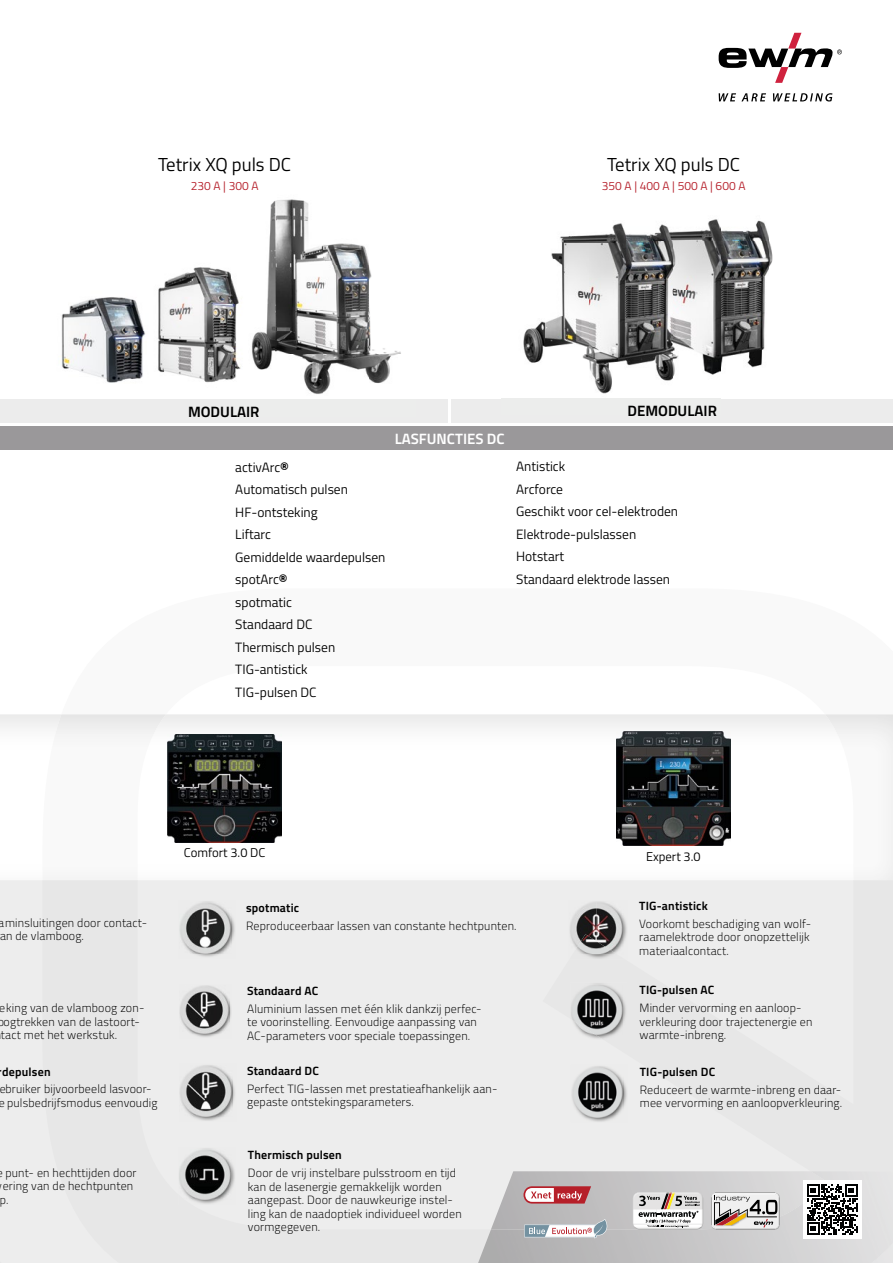
<style>
.page{position:relative;width:893px;height:1263px;background:#fff}
.page>*{position:absolute;margin:0;border:0;box-sizing:border-box;transform-origin:0 0}
.t1{font:18.75px "Titillium Text";color:#000}
.t2{font:700 15px "Titillium Text";color:#000}
.t3{font:700 15px "Titillium Text";color:#fff}
.t4{font:13.5px/22.5px "Titillium Text";color:#000}
.t5{font:12.75px "Titillium Text";color:#000}
.t6{font:300 12px/13.5px "Titillium Text";letter-spacing:.015em;color:#000}
.t7{font:700 12px "Titillium Text";letter-spacing:.015em;color:#000}
.t8{font:12px "Titillium Text";color:#b51f2a}
.s1{font-weight:700}
</style>
<div class="page">
<div style="left:0;top:880px;width:893px;height:383px;background:#ededed"></div>
<img style="left:42px;top:714px;width:851px;height:166px">
<img style="left:596px;top:901px;width:31px;height:43px">
<img style="left:570px;top:902px;width:53px;height:50px">
<img style="left:573px;top:934px;width:44px;height:20px">
<img style="left:585px;top:983px;width:42px;height:56px">
<img style="left:571px;top:984px;width:52px;height:51px">
<img style="left:179px;top:985px;width:52px;height:52px">
<img style="left:180px;top:986px;width:49px;height:47px">
<img style="left:478px;top:1230px;width:13px;height:33px">
<img style="left:168px;top:735px;width:114px;height:107px">
<img style="left:192px;top:1079px;width:43px;height:42px">
<img style="left:180px;top:1065px;width:52px;height:51px">
<img style="left:193px;top:1148px;width:42px;height:56px">
<img style="left:179px;top:1149px;width:52px;height:51px">
<svg style="left:179px;top:1194px;width:13px;height:6px"></svg>
<img style="left:584px;top:1066px;width:43px;height:56px">
<img style="left:572px;top:1067px;width:52px;height:50px">
<img style="left:616px;top:731px;width:114px;height:114px">
<div style="left:0;top:427px;width:893px;height:23px;background:#9a989a"></div>
<div style="left:0;top:399px;width:447px;height:24px;background:#ececec"></div>
<div style="left:451px;top:399px;width:442px;height:24px;background:#ececec"></div>
<img style="left:268px;top:199px;width:101px;height:67px">
<img style="left:275px;top:266px;width:126px;height:89px">
<img style="left:295px;top:355px;width:99px;height:39px">
<img style="left:164px;top:263px;width:111px;height:42px">
<img style="left:164px;top:305px;width:111px;height:42px">
<img style="left:164px;top:347px;width:111px;height:36px">
<img style="left:61px;top:287px;width:103px;height:96px">
<img style="left:192px;top:901px;width:43px;height:56px">
<img style="left:179px;top:902px;width:53px;height:51px">
<img style="left:627px;top:219px;width:146px;height:162px">
<img style="left:560px;top:219px;width:73px;height:24px">
<img style="left:523px;top:243px;width:104px;height:104px">
<img style="left:502px;top:347px;width:131px;height:52px">
<svg style="left:491px;top:1171px;width:402px;height:92px"></svg>
<svg style="left:719px;top:93px;width:113px;height:9px"></svg>
<svg style="left:719px;top:33px;width:123px;height:50px"></svg>
<h1 class="t1" style="left:158px;top:151px;width:134px">Tetrix XQ puls DC</h1>
<p class="t8" style="left:191px;top:177px;width:69px">230 A | 300 A</p>
<h1 class="t1" style="left:607px;top:151px;width:134px">Tetrix XQ puls DC</h1>
<p class="t8" style="left:602px;top:177px;width:145px">350 A | 400 A | 500 A | 600 A</p>
<p class="t2" style="left:188px;top:400px;width:73px">MODULAIR</p>
<p class="t2" style="left:627px;top:400px;width:91px">DEMODULAIR</p>
<p class="t4" style="left:235px;top:455px;width:152px">activArc<span class="s1">®<br></span>Automatisch pulsen<br>HF-ontsteking<br>Liftarc<br>Gemiddelde waardepulsen spotArc<span class="s1">®<br></span>spotmatic<br>Standaard DC<br>Thermisch pulsen<br>TIG-antistick<br>TIG-pulsen DC</p>
<p class="t3" style="left:395px;top:427px;width:111px">LASFUNCTIES DC</p>
<p class="t4" style="left:516px;top:455px;width:164px">Antistick<br>Arcforce<br>Geschikt voor cel-elektroden<br>Elektrode-pulslassen<br>Hotstart<br>Standaard elektrode lassen</p>
<p class="t6" style="left:-1px;top:915px;width:150px">aminsluitingen door contact&shy;an de vlamboog.</p>
<p class="t6" style="left:0;top:1000px;width:146px">eking van de vlamboog zon-</p>
<p class="t6" style="left:-3px;top:1014px;width:144px">oogtrekken van de lastoort-</p>
<p class="t6" style="left:1px;top:1027px;width:118px">tact met het werkstuk.</p>
<p class="t7" style="left:-2px;top:1062px;width:54px">rdepulsen</p>
<p class="t6" style="left:-2px;top:1082px;width:161px">ebruiker bijvoorbeeld lasvoor&shy;e pulsbedrijfsmodus eenvoudig</p>
<p class="t6" style="left:0;top:1165px;width:138px;text-indent:6px">punt- en hechttijden door ering van de hechtpunten p.</p>
<p class="t5" style="left:184px;top:843px;width:83px">Comfort 3.0 DC</p>
<p class="t5" style="left:646px;top:847px;width:56px">Expert 3.0</p>
<p class="t7" style="left:246px;top:899px;width:55px">spotmatic</p>
<p class="t6" style="left:246px;top:918px;width:272px">Reproduceerbaar lassen van constante hechtpunten.</p>
<p class="t7" style="left:247px;top:981px;width:73px">Standaard AC</p>
<p class="t6" style="left:247px;top:1001px;width:236px">Aluminium lassen met één klik dankzij perfec&shy;te voorinstelling. Eenvoudige aanpassing van<br>AC-parameters voor speciale toepassingen.</p>
<p class="t7" style="left:247px;top:1062px;width:73px">Standaard DC</p>
<p class="t6" style="left:247px;top:1081px;width:252px">Perfect TIG-lassen met prestatieafhankelijk aan&shy;gepaste ontstekingsparameters.</p>
<p class="t7" style="left:248px;top:1146px;width:95px">Thermisch pulsen</p>
<p class="t6" style="left:248px;top:1165px;width:215px">Door de vrij instelbare pulsstroom en tijd kan de lasenergie gemakkelijk worden aangepast. Door de nauwkeurige instel&shy;ling kan de naadoptiek individueel worden vormgegeven.</p>
<p class="t7" style="left:639px;top:897px;width:70px">TIG-antistick</p>
<p class="t6" style="left:639px;top:916px;width:173px;text-align:justify">Voorkomt beschadiging van wolf&shy;raamelektrode door onopzettelijk materiaalcontact.</p>
<p class="t7" style="left:639px;top:981px;width:76px">TIG-pulsen AC</p>
<p class="t6" style="left:639px;top:1000px;width:174px">Minder vervorming en aanloop&shy;verkleuring door trajectenergie en warmte-inbreng.</p>
<p class="t7" style="left:640px;top:1063px;width:77px">TIG-pulsen DC</p>
<p class="t6" style="left:640px;top:1082px;width:204px">Reduceert de warmte-inbreng en daar&shy;mee vervorming en aanloopverkleuring.</p>
</div>
